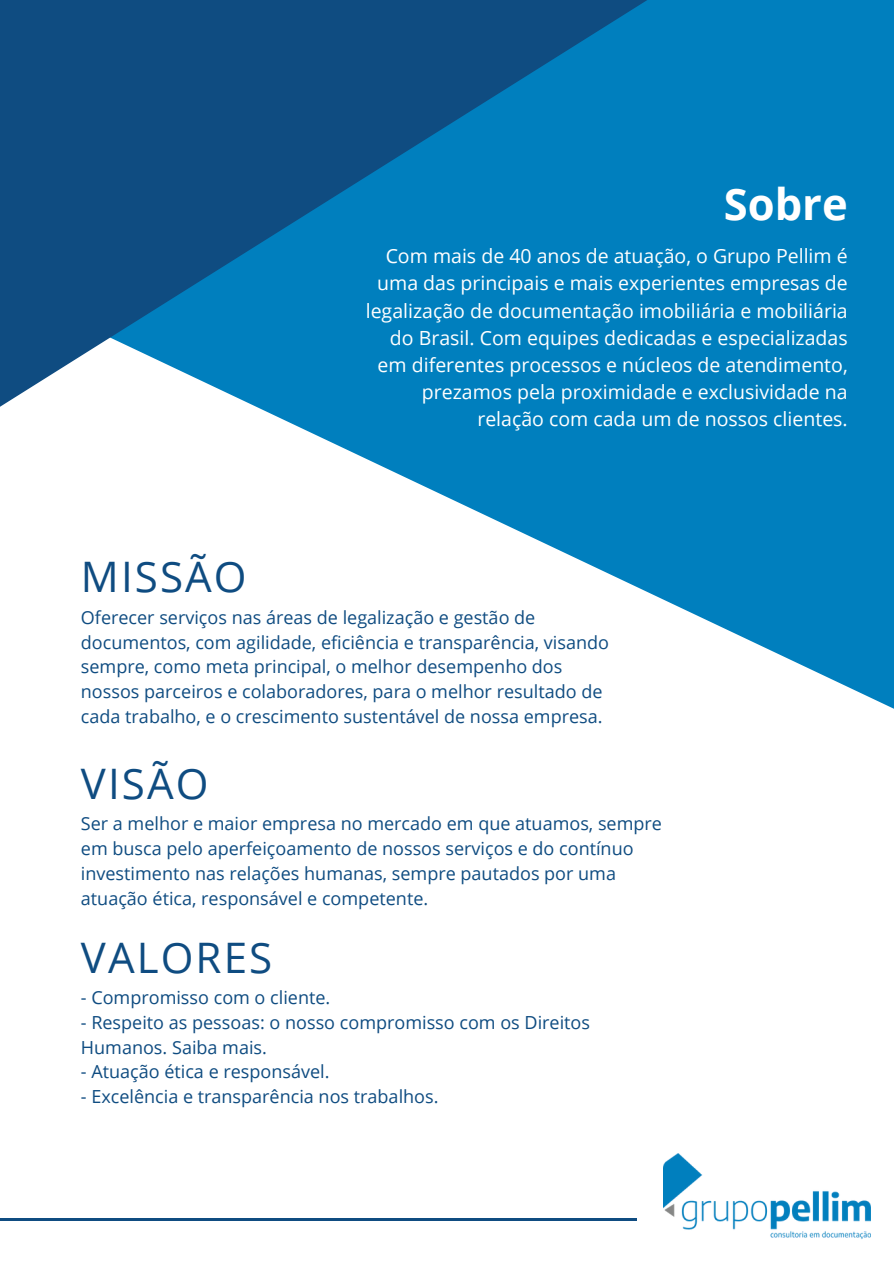
<style>
.page{position:relative;width:894px;height:1264px;background:#fff}
.page>*{position:absolute;margin:0;border:0;box-sizing:border-box;transform-origin:0 0}
.t1{font:700 43.5px "Open Sans";color:#fff}
.t2{font:42px "Open Sans";letter-spacing:.05em;color:#0f4c81}
.t3{font:19.5px/27px "Open Sans";color:#fff;text-align:right}
.t4{font:18px/24.8px "Open Sans";color:#0f4c81}
</style>
<div class="page">
<svg style="left:409px;top:0;width:484px;height:709px;fill:#007fbe"></svg>
<hr style="left:0;top:1218px;width:636px;height:2px;background:#0f4c81">
<svg style="left:0;top:0;width:721px;height:479px;background:#1e77ac"></svg>
<img style="left:663px;top:1153px;width:207px;height:86px">
<p class="t1" style="left:723px;top:173px;width:125px">Sobre</p>
<p class="t3" style="left:365px;top:242px;width:483px">Com mais de 40 anos de atuação, o Grupo Pellim é uma das principais e mais experientes empresas de legalização de documentação imobiliária e mobiliária do Brasil. Com equipes dedicadas e especializadas em diferentes processos e núcleos de atendimento, prezamos pela proximidade e exclusividade na relação com cada um de nossos clientes.</p>
<p class="t2" style="left:81px;top:547px;width:167px">MISSÃO</p>
<p class="t4" style="left:81px;top:604px;width:529px">Oferecer serviços nas áreas de legalização e gestão de documentos, com agilidade, eficiência e transparência, visando sempre, como meta principal, o melhor desempenho dos nossos parceiros e colaboradores, para o melhor resultado de cada trabalho, e o crescimento sustentável de nossa empresa.</p>
<p class="t2" style="left:81px;top:754px;width:129px">VISÃO</p>
<p class="t4" style="left:81px;top:811px;width:582px">Ser a melhor e maior empresa no mercado em que atuamos, sempre em busca pelo aperfeiçoamento de nossos serviços e do contínuo investimento nas relações humanas, sempre pautados por uma atuação ética, responsável e competente.</p>
<p class="t2" style="left:81px;top:927px;width:193px">VALORES</p>
<p class="t4" style="left:81px;top:984px;width:251px">- Compromisso com o cliente.</p>
<p class="t4" style="left:81px;top:1009px;width:510px">- Respeito as pessoas: o nosso compromisso com os Direitos<br>Humanos. Saiba mais.</p>
<p class="t4" style="left:81px;top:1059px;width:250px">- Atuação ética e responsável.</p>
<p class="t4" style="left:81px;top:1083px;width:359px">- Excelência e transparência nos trabalhos.</p>
</div>
